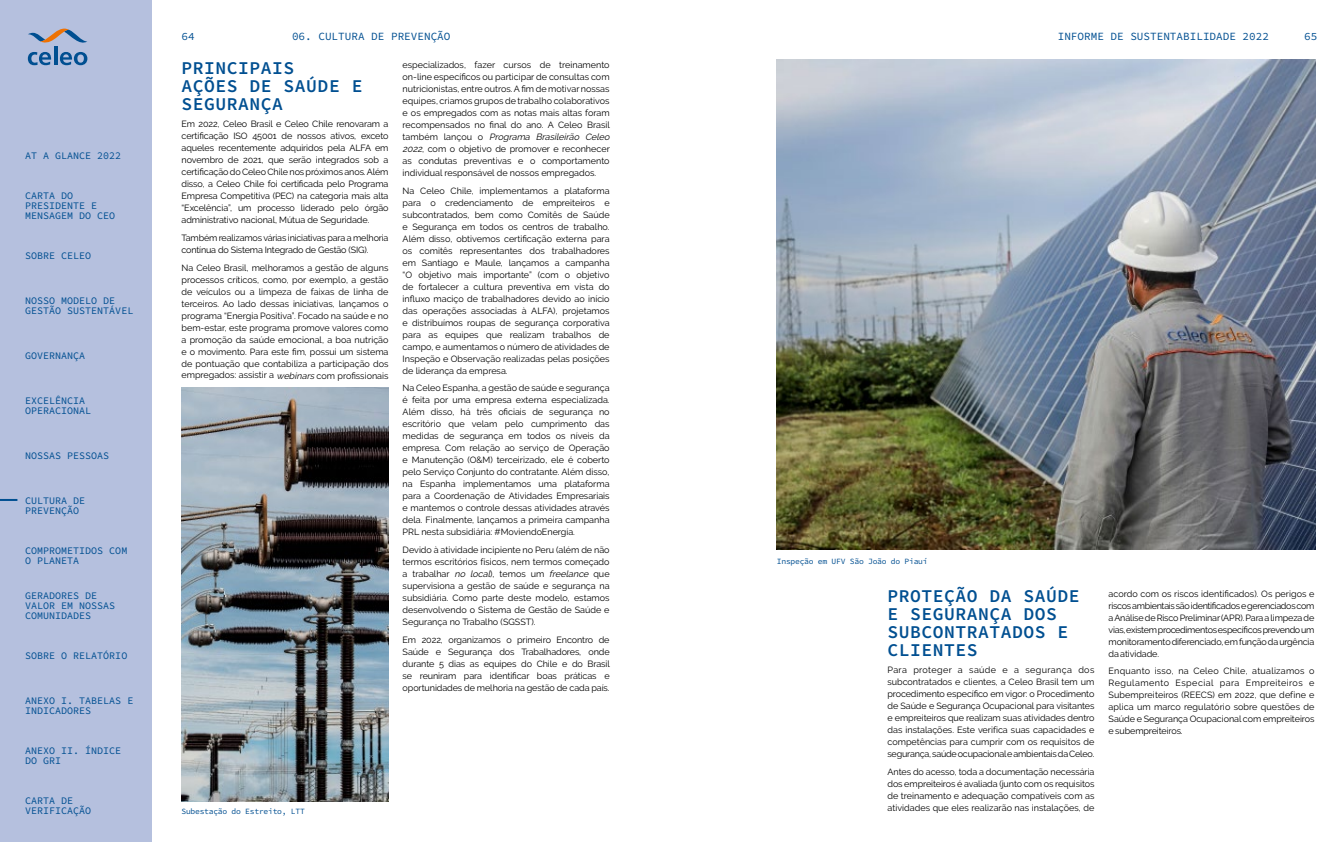
<style>
.page{position:relative;width:1344px;height:842px;background:#fff}
.page>*{position:absolute;margin:0;border:0;box-sizing:border-box;transform-origin:0 0}
.t1{font:600 18px/18px "Source Code Pro";letter-spacing:.03em;color:#004f91}
.t2{font:11px "Source Code Pro";color:#004f91}
.t3{font:10px/10px "Source Code Pro";color:#004f91}
.t4{font:9px/12px "Raleway";color:#000;text-align:justify}
.t5{font:9px/12px "Raleway";letter-spacing:-.02em;color:#000}
.t6{font:8px "Source Code Pro";letter-spacing:-.03em;color:#004f91}
.s1{font-style:italic}
</style>
<div class="page">
<div style="left:0;top:0;width:151px;height:842px;background:#b5c0de"></div>
<svg style="left:28px;top:52px;width:23px;height:13px"></svg>
<hr style="left:54px;top:46px;width:3px;height:19px;background:#004f91">
<svg style="left:60px;top:52px;width:27px;height:13px"></svg>
<svg style="left:28px;top:29px;width:59px;height:14px"></svg>
<img style="left:777px;top:60px;width:538px;height:489px">
<img style="left:181px;top:387px;width:207px;height:414px">
<svg style="left:0;top:499px;width:17px;height:2px"></svg>
<p class="t3" style="left:25px;top:151px;width:97px">AT A GLANCE 2022</p>
<p class="t3" style="left:25px;top:191px;width:91px">CARTA DO<br>PRESIDENTE E<br>MENSAGEM DO CEO</p>
<p class="t3" style="left:25px;top:251px;width:67px">SOBRE CELEO</p>
<p class="t3" style="left:25px;top:296px;width:110px">NOSSO MODELO DE<br>GESTÃO SUSTENTÁVEL</p>
<p class="t3" style="left:25px;top:351px;width:61px">GOVERNANÇA</p>
<p class="t3" style="left:25px;top:396px;width:67px">EXCELÊNCIA<br>OPERACIONAL</p>
<p class="t3" style="left:25px;top:451px;width:85px">NOSSAS PESSOAS</p>
<p class="t3" style="left:25px;top:496px;width:61px">CULTURA DE<br>PREVENÇÃO</p>
<p class="t3" style="left:25px;top:546px;width:104px">COMPROMETIDOS COM<br>O PLANETA</p>
<p class="t3" style="left:25px;top:591px;width:91px">GERADORES DE<br>VALOR EM NOSSAS<br>COMUNIDADES</p>
<p class="t3" style="left:25px;top:651px;width:104px">SOBRE O RELATÓRIO</p>
<p class="t3" style="left:25px;top:696px;width:110px">ANEXO I. TABELAS E<br>INDICADORES</p>
<p class="t3" style="left:25px;top:746px;width:97px">ANEXO II. ÍNDICE<br>DO GRI</p>
<p class="t3" style="left:25px;top:796px;width:67px">CARTA DE<br>VERIFICAÇÃO</p>
<p class="t2" style="left:292px;top:28px;width:160px">06. CULTURA DE PREVENÇÃO</p>
<h1 class="t1" style="left:181px;top:59px;width:182px">PRINCIPAIS<br>AÇÕES DE SAÚDE E<br>SEGURANÇA</h1>
<p class="t4" style="left:181px;top:118px;width:208px">Em 2022, Celeo Brasil e Celeo Chile renovaram a certificação ISO 45001 de nossos ativos, exceto aqueles recentemente adquiridos pela ALFA em novembro de 2021, que serão integrados sob a certificação do Celeo Chile nos próximos anos. Além disso, a Celeo Chile foi certificada pelo Programa Empresa Competitiva (PEC) na categoria mais alta “Excelência”, um processo liderado pelo órgão administrativo nacional, Mútua de Seguridade.</p>
<p class="t5" style="left:181px;top:232px;width:208px">Também realizamos várias iniciativas para a melhoria contínua do Sistema Integrado de Gestão (SIG).</p>
<p class="t4" style="left:181px;top:261px;width:208px">Na Celeo Brasil, melhoramos a gestão de alguns processos críticos, como, por exemplo, a gestão de veículos ou a limpeza de faixas de linha de terceiros. Ao lado dessas iniciativas, lançamos o programa “Energia Positiva”. Focado na saúde e no bem-estar, este programa promove valores como a promoção da saúde emocional, a boa nutrição e o movimento. Para este fim, possui um sistema de pontuação que contabiliza a participação dos empregados: assistir a <span class="s1">webinars</span> com profissionais</p>
<p class="t2" style="left:1057px;top:28px;width:213px">INFORME DE SUSTENTABILIDADE 2022</p>
<p class="t2" style="left:181px;top:28px;width:15px">64</p>
<p class="t2" style="left:1304px;top:28px;width:15px">65</p>
<p class="t4" style="left:403px;top:59px;width:211px;text-align:left">especializados, fazer cursos de treinamento on-line específicos ou participar de consultas com nutricionistas, entre outros. A fim de motivar nossas equipes, criamos grupos de trabalho colaborativos e os empregados com as notas mais altas foram recompensados no final do ano. A Celeo Brasil t a m b é m l a n ç o u o <span class="s1">Programa Brasileirão Celeo 2022</span>, com o objetivo de promover e reconhecer as condutas preventivas e o comportamento individual responsável de nossos empregados.</p>
<p class="t4" style="left:403px;top:184px;width:208px">Na Celeo Chile, implementamos a plataforma para o credenciamento de empreiteiros e subcontratados, bem como Comitês de Saúde e Segurança em todos os centros de trabalho.<br>Além disso, obtivemos certificação externa para os comitês representantes dos trabalhadores em Santiago e Maule, lançamos a campanha “O objetivo mais importante” (com o objetivo de fortalecer a cultura preventiva em vista do influxo maciço de trabalhadores devido ao início das operações associadas à ALFA), projetamos e distribuímos roupas de segurança corporativa para as equipes que realizam trabalhos de campo, e aumentamos o número de atividades de Inspeção e Observação realizadas pelas posições de liderança da empresa.</p>
<p class="t4" style="left:403px;top:382px;width:208px">Na Celeo Espanha, a gestão de saúde e segurança é feita por uma empresa externa especializada.<br>Além disso, há três oficiais de segurança no escritório que velam pelo cumprimento das medidas de segurança em todos os níveis da empresa. Com relação ao serviço de Operação e Manutenção (O&amp;M) terceirizado, ele é coberto pelo Serviço Conjunto do contratante. Além disso, na Espanha implementamos uma plataforma para a Coordenação de Atividades Empresariais e mantemos o controle dessas atividades através dela. Finalmente, lançamos a primeira campanha PRL nesta subsidiária: #MoviendoEnergía.</p>
<p class="t4" style="left:403px;top:544px;width:208px">Devido à atividade incipiente no Peru (além de não termos escritórios físicos, nem termos começado a trabalhar <span class="s1">no local</span>), temos um <span class="s1">freelance</span> que supervisiona a gestão de saúde e segurança na subsidiária. Como parte deste modelo, estamos desenvolvendo o Sistema de Gestão de Saúde e Segurança no Trabalho (SGSST).</p>
<p class="t4" style="left:403px;top:633px;width:209px">Em 2022, organizamos o primeiro Encontro de Saúde e Segurança dos Trabalhadores, onde durante 5 dias as equipes do Chile e do Brasil se reuniram para identificar boas práticas e oportunidades de melhoria na gestão de cada país.</p>
<p class="t6" style="left:777px;top:556px;width:152px">Inspeção em UFV São João do Piauí</p>
<h1 class="t1" style="left:887px;top:587px;width:194px">PROTEÇÃO DA SAÚDE<br>E SEGURANÇA DOS<br>SUBCONTRATADOS E<br>CLIENTES</h1>
<p class="t4" style="left:887px;top:664px;width:209px">Para proteger a saúde e a segurança dos subcontratados e clientes, a Celeo Brasil tem um procedimento específico em vigor: o Procedimento de Saúde e Segurança Ocupacional para visitantes e empreiteiros que realizam suas atividades dentro das instalações. Este verifica suas capacidades e competências para cumprir com os requisitos de segurança, saúde ocupacional e ambientais da Celeo.</p>
<p class="t4" style="left:887px;top:766px;width:208px">Antes do acesso, toda a documentação necessária dos empreiteiros é avaliada (junto com os requisitos de treinamento e adequação compatíveis com as atividades que eles realizarão nas instalações, de</p>
<p class="t4" style="left:1108px;top:587px;width:207px">acordo com os riscos identificados). Os perigos e riscos ambientais são identificados e gerenciados com a Análise de Risco Preliminar (APR). Para a limpeza de vias, existem procedimentos específicos prevendo um monitoramento diferenciado, em função da urgência da atividade.</p>
<p class="t4" style="left:1108px;top:665px;width:207px">Enquanto isso, na Celeo Chile, atualizamos o Regulamento Especial para Empreiteiros e Subempreiteiros (REECS) em 2022, que define e aplica um marco regulatório sobre questões de Saúde e Segurança Ocupacional com empreiteiros e subempreiteiros.</p>
<p class="t6" style="left:181px;top:805px;width:125px">Subestação do Estreito, LTT</p>
</div>
